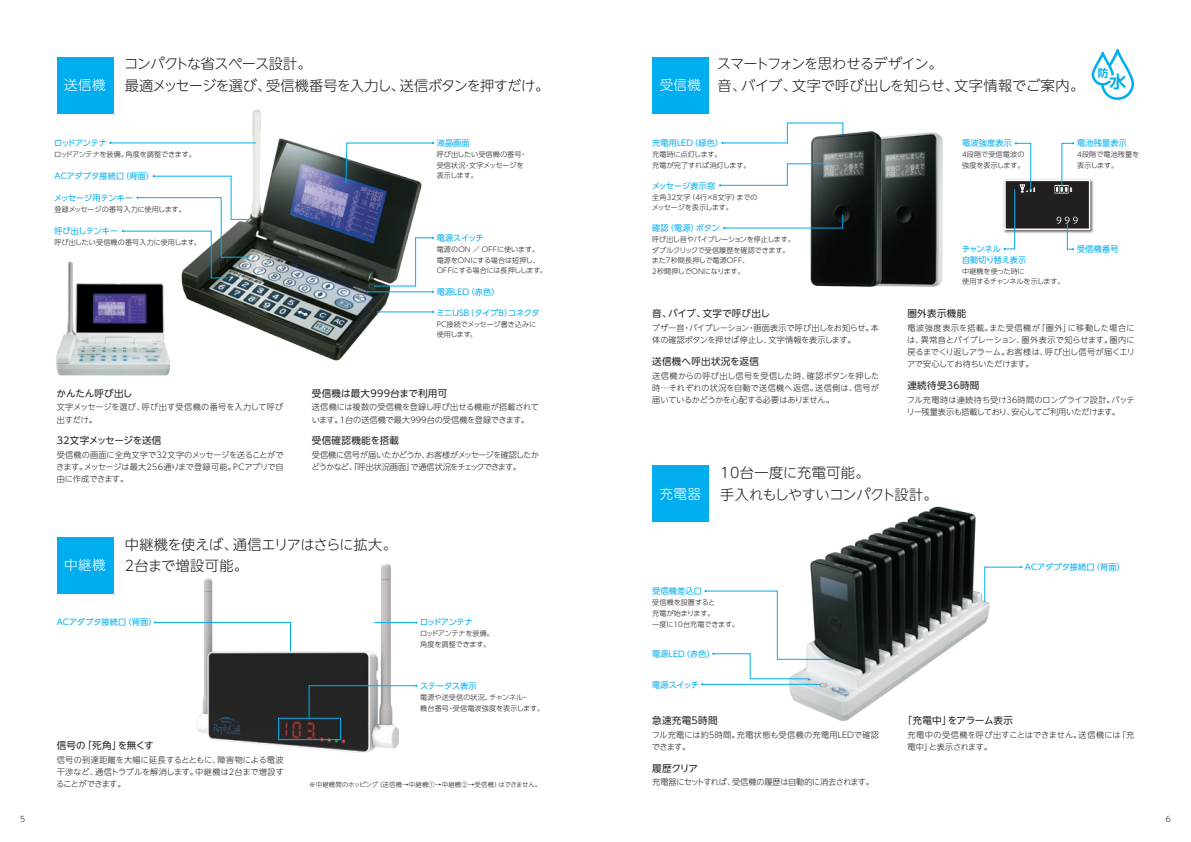
<style>
.page{position:relative;width:1191px;height:842px;background:#fff}
.page>*{position:absolute;margin:0;border:0;box-sizing:border-box;transform-origin:0 0}
.t1{font:700 16.9px "UD Shin Go Pro De";color:#00aeef}
.t2{font:300 14.2px/21.3px "UD Shin Go NT Pro";letter-spacing:-.035em;color:#231f20}
.t3{font:300 14.2px "UD Shin Go NT Pro";letter-spacing:-.055em;color:#231f20}
.t4{font:300 14.2px "UD Shin Go NT Pro";letter-spacing:.03em;color:#231f20}
.t5{font:300 13.5px "UD Shin Go NT Pro";letter-spacing:.03em;color:#fff}
.t6{font:700 10.6px "UD Shin Go Pro De";color:#00aeef}
.t7{font:9.6px "UD Shin Go NT Pro";letter-spacing:.03em;color:#231f20}
.t8{font:9.6px "UD Shin Go NT Pro";letter-spacing:-.005em;color:#231f20}
.t9{font:9.6px "UD Shin Go NT Pro";letter-spacing:.005em;color:#231f20}
.t10{font:9.6px "UD Shin Go NT Pro";letter-spacing:-.015em;color:#231f20}
.t11{font:9.6px "UD Shin Go NT Pro";letter-spacing:-.035em;color:#231f20}
.t12{font:300 8.1px/12px "UD Shin Go NT Pro";letter-spacing:-.01em;color:#231f20;text-align:justify}
.t13{font:8.1px "UD Shin Go Pro";letter-spacing:.01em;color:#00aeef}
.t14{font:300 8.1px/12px "UD Shin Go NT Pro";letter-spacing:-.07em;color:#231f20}
.t15{font:300 8.1px/12px "UD Shin Go NT Pro";letter-spacing:-.03em;color:#231f20}
.t16{font:300 8.1px/12px "UD Shin Go NT Pro";letter-spacing:.015em;color:#231f20}
.t17{font:300 8.1px/12px "UD Shin Go NT Pro";letter-spacing:.025em;color:#231f20}
.t18{font:300 8.1px "UD Shin Go NT Pro";letter-spacing:-.04em;color:#231f20}
.t19{font:8.1px "UD Shin Go Pro";letter-spacing:-.02em;color:#00aeef}
.t20{font:8.1px "UD Shin Go Pro";letter-spacing:-.055em;color:#00aeef}
.t21{font:8.1px/10.6px "UD Shin Go Pro";letter-spacing:-.01em;color:#00aeef}
.t22{font:8.1px "UD Shin Go Pro";letter-spacing:-.015em;color:#00aeef}
.t23{font:300 7.8px "UD Shin Go Pro";color:#231f20}
.t24{font:300 7.1px/10.6px "UD Shin Go Pro";letter-spacing:-.01em;color:#231f20}
.t25{font:300 7.1px/10.6px "UD Shin Go Pro";letter-spacing:.02em;color:#231f20}
.t26{font:300 7.1px/10.6px "UD Shin Go Pro";letter-spacing:.01em;color:#231f20}
.t27{font:300 6.4px "UD Shin Go NT Pro";letter-spacing:.03em;color:#231f20}
.s1{font-size:13.5px;color:#fff}
</style>
<div class="page">
<div style="left:57px;top:57px;width:56px;height:56px;background:#00aeef"></div>
<div style="left:652px;top:57px;width:57px;height:56px;background:#00aeef"></div>
<div style="left:652px;top:466px;width:57px;height:56px;background:#00aeef"></div>
<div style="left:57px;top:537px;width:56px;height:57px;background:#00aeef"></div>
<svg style="left:992px;top:566px;width:30px;height:3px"></svg>
<img style="left:789px;top:506px;width:203px;height:215px">
<svg style="left:701px;top:590px;width:134px;height:95px"></svg>
<img style="left:56px;top:261px;width:114px;height:115px">
<img style="left:176px;top:109px;width:252px;height:252px">
<hr style="left:110px;top:143px;width:146px;height:1px;background:#00aeef">
<svg style="left:122px;top:175px;width:131px;height:103px"></svg>
<svg style="left:346px;top:142px;width:88px;height:42px"></svg>
<hr style="left:366px;top:292px;width:67px;height:1px;background:#00aeef">
<svg style="left:374px;top:237px;width:60px;height:56px"></svg>
<hr style="left:377px;top:312px;width:56px;height:1px;background:#00aeef">
<svg style="left:1091px;top:48px;width:43px;height:52px"></svg>
<img style="left:196px;top:564px;width:202px;height:189px">
<svg style="left:154px;top:621px;width:137px;height:42px"></svg>
<svg style="left:309px;top:685px;width:108px;height:33px"></svg>
<hr style="left:374px;top:622px;width:42px;height:1px;background:#00aeef">
<div style="left:278px;top:718px;width:63px;height:22px;border:1px solid #00aeef"></div>
<img style="left:891px;top:132px;width:52px;height:155px">
<svg style="left:721px;top:123px;width:122px;height:21px"></svg>
<img style="left:797px;top:127px;width:94px;height:160px">
<svg style="left:723px;top:214px;width:120px;height:15px"></svg>
<svg style="left:719px;top:163px;width:107px;height:23px"></svg>
<img style="left:1036px;top:179px;width:58px;height:54px">
<div style="left:1004px;top:180px;width:86px;height:50px;background:#231f20;border:1px solid #fff"></div>
<svg style="left:1054px;top:185px;width:15px;height:9px"></svg>
<svg style="left:1003px;top:142px;width:33px;height:108px"></svg>
<svg style="left:1055px;top:142px;width:19px;height:51px"></svg>
<svg style="left:1056px;top:217px;width:21px;height:33px"></svg>
<h2 class="t2" style="left:124px;top:53px;width:189px">コンパクトな省スペース設計。</h2>
<h3 class="t5" style="left:64px;top:74px;width:43px">送信機</h3>
<h2 class="t3" style="left:125px;top:74px;width:426px">最適メッセージを選び、受信機番号を入力し、送信ボタンを押すだけ。</h2>
<p class="t20" style="left:54px;top:136px;width:54px">ロッドアンテナ</p>
<p class="t24" style="left:54px;top:149px;width:143px">ロッドアンテナを装備。角度を調整できます。</p>
<p class="t13" style="left:54px;top:170px;width:101px">ACアダプタ接続口（背面）</p>
<p class="t22" style="left:54px;top:191px;width:80px">メッセージ用テンキー</p>
<p class="t24" style="left:54px;top:203px;width:133px">登録メッセージの番号入力に使用します。</p>
<p class="t19" style="left:54px;top:224px;width:65px">呼び出しテンキー</p>
<p class="t25" style="left:54px;top:237px;width:148px">呼び出したい受信機の番号入力に使用します。</p>
<p class="t8" style="left:57px;top:385px;width:77px">かんたん呼び出し</p>
<p class="t12" style="left:57px;top:401px;width:228px">文字メッセージを選び、呼び出す受信機の番号を入力して呼び出すだけ。</p>
<p class="t11" style="left:57px;top:433px;width:106px">32文字メッセージを送信</p>
<p class="t12" style="left:56px;top:449px;width:229px">受信機の画面に全角文字で32文字のメッセージを送ることができます。メッセージは最大256通りまで登録可能。PCアプリで自由に作成できます。</p>
<p class="t13" style="left:437px;top:136px;width:35px">液晶画面</p>
<p class="t24" style="left:437px;top:149px;width:92px">呼び出したい受信機の番号・受信状況・文字メッセージを表示します。</p>
<p class="t13" style="left:437px;top:231px;width:48px">電源スイッチ</p>
<p class="t24" style="left:437px;top:244px;width:112px">電源のON ／ OFFに使います。電源をONにする場合は短押し、<br>OFFにする場合には長押しします。</p>
<p class="t13" style="left:437px;top:285px;width:64px">電源LED（赤色）</p>
<p class="t19" style="left:436px;top:306px;width:105px">ミニUSB（タイプB）コネクタ</p>
<p class="t24" style="left:437px;top:318px;width:101px">PC接続でメッセージ書き込みに使用します。</p>
<p class="t7" style="left:312px;top:385px;width:137px">受信機は最大999台まで利用可</p>
<p class="t12" style="left:312px;top:401px;width:229px">送信機には複数の受信機を登録し呼び出せる機能が搭載されています。1台の送信機で最大999台の受信機を登録できます。</p>
<p class="t7" style="left:312px;top:433px;width:89px">受信確認機能を搭載</p>
<p class="t14" style="left:311px;top:449px;width:229px">受信機に信号が届いたかどうか、お客様がメッセージを確認したかどうかなど、「呼出状況画面」で通信状況をチェックできます。</p>
<h2 class="t2" style="left:125px;top:533px;width:274px">中継機を使えば、通信エリアはさらに拡大。</h2>
<h2 class="t2" style="left:660px;top:53px;width:426px;text-indent:57px">スマートフォンを思わせるデザイン。<br><span class="s1">受信機</span> 音、バイブ、文字で呼び出しを知らせ、文字情報でご案内。</h2>
<h3 class="t6" style="left:1097px;top:64px;width:12px">防</h3>
<h1 class="t1" style="left:1109px;top:67px;width:18px">水</h1>
<p class="t13" style="left:652px;top:136px;width:73px">充電用LED（緑色）</p>
<p class="t24" style="left:652px;top:149px;width:100px">充電時に点灯します。<br>充電が完了すれば消灯します。</p>
<p class="t13" style="left:651px;top:179px;width:65px">メッセージ表示窓</p>
<p class="t24" style="left:652px;top:191px;width:107px">全角32文字（4行×8文字）までのメッセージを表示します。</p>
<p class="t13" style="left:652px;top:221px;width:69px">確認（電源）ボタン</p>
<p class="t24" style="left:652px;top:234px;width:144px">呼び出し音やバイブレーションを停止します。ダブルクリックで受信履歴を確認できます。また7秒間長押しで電源OFF、<br>2秒間押しでONになります。</p>
<p class="t9" style="left:652px;top:306px;width:119px">音、バイブ、文字で呼び出し</p>
<p class="t15" style="left:652px;top:322px;width:229px">ブザー音・バイブレーション・画面表示で呼び出しをお知らせ。本体の確認ボタンを押せば停止し、文字情報を表示します。</p>
<p class="t7" style="left:652px;top:353px;width:108px">送信機へ呼出状況を返信</p>
<p class="t12" style="left:652px;top:369px;width:229px">送信機からの呼び出し信号を受信した時、確認ボタンを押した時…それぞれの状況を自動で送信機へ返信。送信側は、信号が届いているかどうかを心配する必要はありません。</p>
<h2 class="t4" style="left:720px;top:461px;width:151px">10台一度に充電可能。</h2>
<p class="t13" style="left:962px;top:136px;width:51px">電波強度表示</p>
<p class="t25" style="left:962px;top:149px;width:64px">4段階で受信電波の強度を表示します。</p>
<p class="t13" style="left:1077px;top:136px;width:51px">電池残量表示</p>
<p class="t26" style="left:1077px;top:149px;width:64px">4段階で電池残量を表示します。</p>
<p class="t21" style="left:962px;top:243px;width:66px">チャンネル<br>自動切り替え表示</p>
<p class="t24" style="left:962px;top:265px;width:104px">中継機を使った時に<br>使用するチャンネルを示します。</p>
<p class="t13" style="left:1077px;top:242px;width:43px">受信機番号</p>
<p class="t7" style="left:907px;top:306px;width:60px">圏外表示機能</p>
<p class="t12" style="left:907px;top:322px;width:229px">電波強度表示を搭載。また受信機が「圏外」に移動した場合には、異常音とバイブレーション、圏外表示で知らせます。圏内に戻るまでくり返しアラーム。お客様は、呼び出し信号が届くエリアで安心してお待ちいただけます。</p>
<p class="t7" style="left:907px;top:378px;width:74px">連続待受36時間</p>
<p class="t12" style="left:906px;top:393px;width:229px">フル充電時は連続待ち受け36時間のロングライフ設計。バッテリー残量表示も搭載しており、安心してご利用いただけます。</p>
<h3 class="t5" style="left:660px;top:483px;width:43px">充電器</h3>
<h2 class="t2" style="left:720px;top:483px;width:219px">手入れもしやすいコンパクト設計。</h2>
<h3 class="t5" style="left:64px;top:554px;width:43px">中継機</h3>
<h2 class="t4" style="left:125px;top:554px;width:125px">2台まで増設可能。</h2>
<p class="t13" style="left:1025px;top:560px;width:101px">ACアダプタ接続口（背面）</p>
<p class="t13" style="left:652px;top:584px;width:51px">受信機差込口</p>
<p class="t24" style="left:652px;top:597px;width:89px">受信機を設置すると<br>充電が始まります。<br>一度に10台充電できます。</p>
<p class="t13" style="left:652px;top:647px;width:64px">電源LED（赤色）</p>
<p class="t13" style="left:652px;top:678px;width:48px">電源スイッチ</p>
<p class="t13" style="left:57px;top:615px;width:101px">ACアダプタ接続口（背面）</p>
<p class="t20" style="left:420px;top:615px;width:54px">ロッドアンテナ</p>
<p class="t24" style="left:420px;top:628px;width:75px">ロッドアンテナを装備。角度を調整できます。</p>
<p class="t13" style="left:420px;top:679px;width:58px">ステータス表示</p>
<p class="t25" style="left:420px;top:692px;width:125px">電源や送受信の状況、チャンネル・<br>機台番号・受信電波強度を表示します。</p>
<p class="t8" style="left:57px;top:737px;width:99px">信号の「死角」を無くす</p>
<p class="t12" style="left:56px;top:753px;width:229px">信号の到達距離を大幅に延長するとともに、障害物による電波干渉など、通信トラブルを解消します。中継機は2台まで増設することができます。</p>
<p class="t27" style="left:309px;top:779px;width:233px">※中継機間のホッピング（送信機→中継機①→中継機②→受信機）はできません。</p>
<p class="t7" style="left:652px;top:713px;width:67px">急速充電5時間</p>
<p class="t17" style="left:651px;top:728px;width:229px">フル充電には約5時間。充電状態も受信機の充電用LEDで確認できます。</p>
<p class="t7" style="left:652px;top:760px;width:47px">履歴クリア</p>
<p class="t18" style="left:652px;top:776px;width:223px">充電器にセットすれば、受信機の履歴は自動的に消去されます。</p>
<p class="t10" style="left:902px;top:713px;width:112px">「充電中」をアラーム表示</p>
<p class="t16" style="left:907px;top:728px;width:228px">充電中の受信機を呼び出すことはできません。送信機には「充電中」と表示されます。</p>
<p class="t23" style="left:20px;top:813px;width:7px">5</p>
<p class="t23" style="left:1165px;top:813px;width:7px">6</p>
</div>
